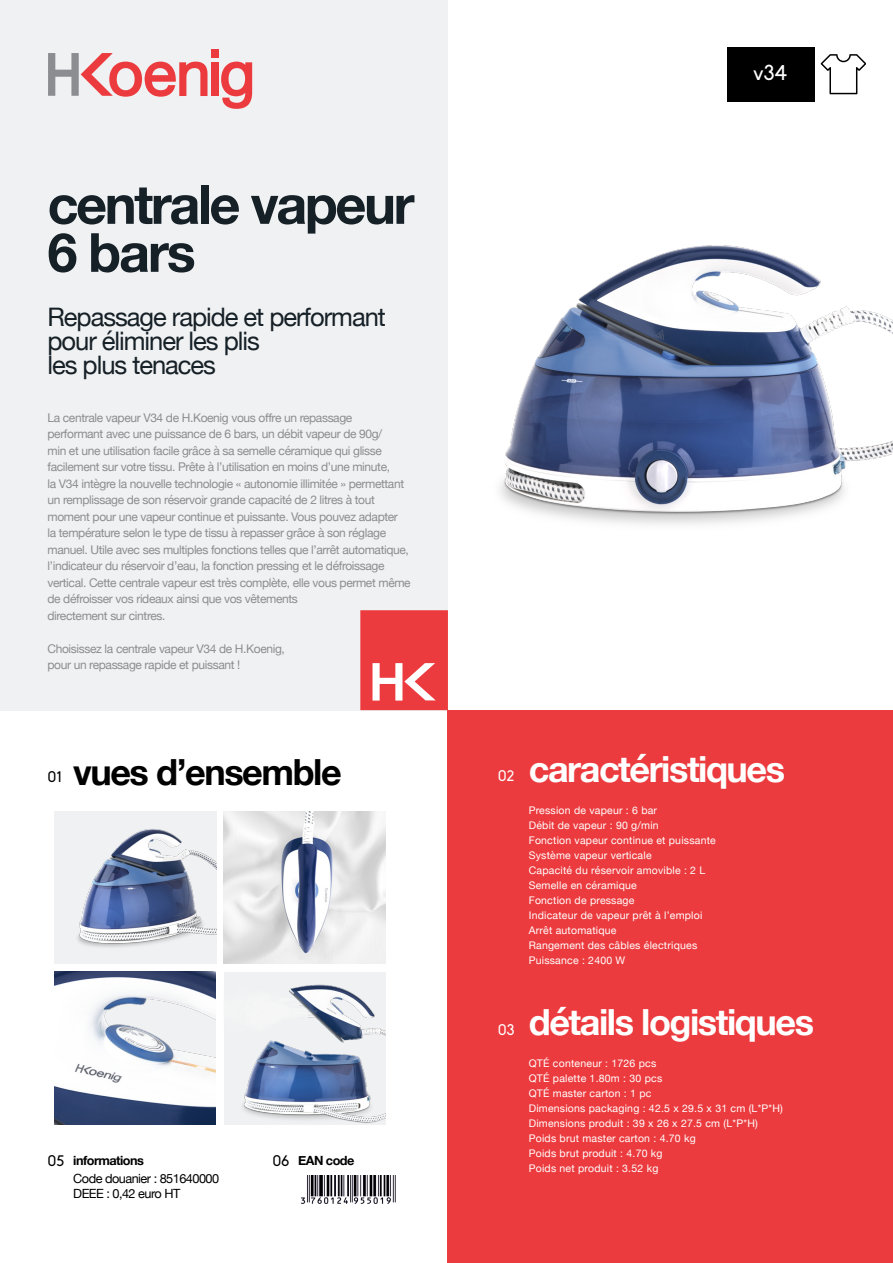
<style>
.page{position:relative;width:893px;height:1263px;background:#fff}
.page>*{position:absolute;margin:0;border:0;box-sizing:border-box;transform-origin:0 0}
.t1{font:700 54px/48px "Helvetica Neue";letter-spacing:-.045em;color:#162027}
.t2{font:700 36px "Helvetica Neue";letter-spacing:-.04em;color:#fff}
.t3{font:700 36px "Helvetica Neue";letter-spacing:-.04em;color:#000}
.t4{font:25.5px/24px "Helvetica Neue";letter-spacing:-.04em;color:#162027}
.t5{font:21px "Biko";color:#fff}
.t6{font:15px "Biko";color:#000}
.t7{font:15px "Biko";color:#fff}
.t8{font:12.75px/18px "Helvetica Neue";letter-spacing:-.04em;color:#000}
.t9{font:700 12.75px "Helvetica Neue";letter-spacing:-.04em;color:#000}
.t10{font:12px/16.5px "Helvetica Neue";letter-spacing:-.03em;color:#8b8d8f}
.t11{font:10.5px "Helvetica Neue";letter-spacing:.02em;color:#fff}
.s1{font-weight:700}
</style>
<div class="page">
<div style="left:0;top:0;width:448px;height:710px;background:#f0f1f2"></div>
<div style="left:448px;top:710px;width:445px;height:553px;background:#ec3b3e"></div>
<svg style="left:360px;top:610px;width:88px;height:100px;background:#ee5355"></svg>
<div style="left:211px;top:49px;width:7px;height:8px;background:#ec3b3e"></div>
<div style="left:211px;top:62px;width:7px;height:34px;background:#ec3b3e"></div>
<svg style="left:48px;top:53px;width:159px;height:44px"></svg>
<svg style="left:221px;top:62px;width:31px;height:47px"></svg>
<img style="left:301px;top:1175px;width:95px;height:29px">
<div style="left:727px;top:48px;width:88px;height:54px;background:#000"></div>
<svg style="left:820px;top:63px;width:37px;height:32px"></svg>
<svg style="left:821px;top:54px;width:45px;height:40px"></svg>
<img style="left:499px;top:245px;width:394px;height:280px">
<img style="left:224px;top:972px;width:162px;height:152px">
<img style="left:224px;top:811px;width:162px;height:152px">
<div style="left:55px;top:811px;width:162px;height:152px;background:#f0f1f2"></div>
<img style="left:77px;top:829px;width:140px;height:118px">
<img style="left:54px;top:972px;width:162px;height:152px">
<p class="t5" style="left:753px;top:61px;width:35px">v34</p>
<p class="t1" style="left:48px;top:182px;width:369px">centrale vapeur<br>6 bars</p>
<p class="t4" style="left:48px;top:307px;width:340px">Repassage rapide et performant pour éliminer les plis<br>les plus tenaces</p>
<p class="t10" style="left:48px;top:410px;width:365px">La centrale vapeur V34 de H.Koenig vous offre un repassage performant avec une puissance de 6 bars, un débit vapeur de 90g/<br>min et une utilisation facile grâce à sa semelle céramique qui glisse facilement sur votre tissu. Prête à l’utilisation en moins d’une minute,<br>la V34 intègre la nouvelle technologie « autonomie illimitée » permettant un remplissage de son réservoir grande capacité de 2 litres à tout moment pour une vapeur continue et puissante. Vous pouvez adapter<br>la température selon le type de tissu à repasser grâce à son réglage manuel. Utile avec ses multiples fonctions telles que l’arrêt automatique, l’indicateur du réservoir d’eau, la fonction pressing et le défroissage vertical. Cette centrale vapeur est très complète, elle vous permet même de défroisser vos rideaux ainsi que vos vêtements<br>directement sur cintres.</p>
<p class="t10" style="left:48px;top:641px;width:239px">Choisissez la centrale vapeur V34 de H.Koenig, pour un repassage rapide et puissant !</p>
<p class="t3" style="left:73px;top:743px;width:270px">vues d’ensemble</p>
<p class="t6" style="left:48px;top:769px;width:16px">01</p>
<p class="t7" style="left:498px;top:768px;width:18px">02</p>
<p class="t2" style="left:529px;top:741px;width:258px">caractéristiques</p>
<p class="t11" style="left:529px;top:802px;width:130px">Pression de vapeur : 6 bar</p>
<p class="t11" style="left:529px;top:817px;width:131px">Débit de vapeur : 90 g/min</p>
<p class="t11" style="left:529px;top:832px;width:189px">Fonction vapeur continue et puissante</p>
<p class="t11" style="left:529px;top:847px;width:124px">Système vapeur verticale</p>
<p class="t11" style="left:529px;top:862px;width:178px">Capacité du réservoir amovible : 2 L</p>
<p class="t11" style="left:529px;top:877px;width:110px">Semelle en céramique</p>
<p class="t11" style="left:529px;top:892px;width:107px">Fonction de pressage</p>
<p class="t11" style="left:529px;top:907px;width:175px">Indicateur de vapeur prêt à l’emploi</p>
<p class="t11" style="left:529px;top:922px;width:89px">Arrêt automatique</p>
<p class="t11" style="left:529px;top:937px;width:170px">Rangement des câbles électriques</p>
<p class="t11" style="left:529px;top:952px;width:98px">Puissance : 2400 W</p>
<p class="t6" style="left:48px;top:1152px;width:18px">05</p>
<p class="t6" style="left:272px;top:1152px;width:18px">06</p>
<p class="t8" style="left:73px;top:1152px;width:147px"><span class="s1">informations<br></span>Code douanier : 851640000</p>
<p class="t8" style="left:73px;top:1185px;width:109px">DEEE : 0,42 euro HT</p>
<p class="t9" style="left:298px;top:1150px;width:58px">EAN code</p>
<p class="t7" style="left:498px;top:1021px;width:18px">03</p>
<p class="t2" style="left:529px;top:994px;width:287px">détails logistiques</p>
<p class="t11" style="left:529px;top:1056px;width:129px">QTÉ conteneur : 1726 pcs</p>
<p class="t11" style="left:529px;top:1071px;width:135px">QTÉ palette 1.80m : 30 pcs</p>
<p class="t11" style="left:529px;top:1086px;width:124px">QTÉ master carton : 1 pc</p>
<p class="t11" style="left:529px;top:1101px;width:256px">Dimensions packaging : 42.5 x 29.5 x 31 cm (L*P*H)</p>
<p class="t11" style="left:529px;top:1116px;width:231px">Dimensions produit : 39 x 26 x 27.5 cm (L*P*H)</p>
<p class="t11" style="left:529px;top:1131px;width:169px">Poids brut master carton : 4.70 kg</p>
<p class="t11" style="left:529px;top:1146px;width:135px">Poids brut produit : 4.70 kg</p>
<p class="t11" style="left:529px;top:1161px;width:131px">Poids net produit : 3.52 kg</p>
</div>
